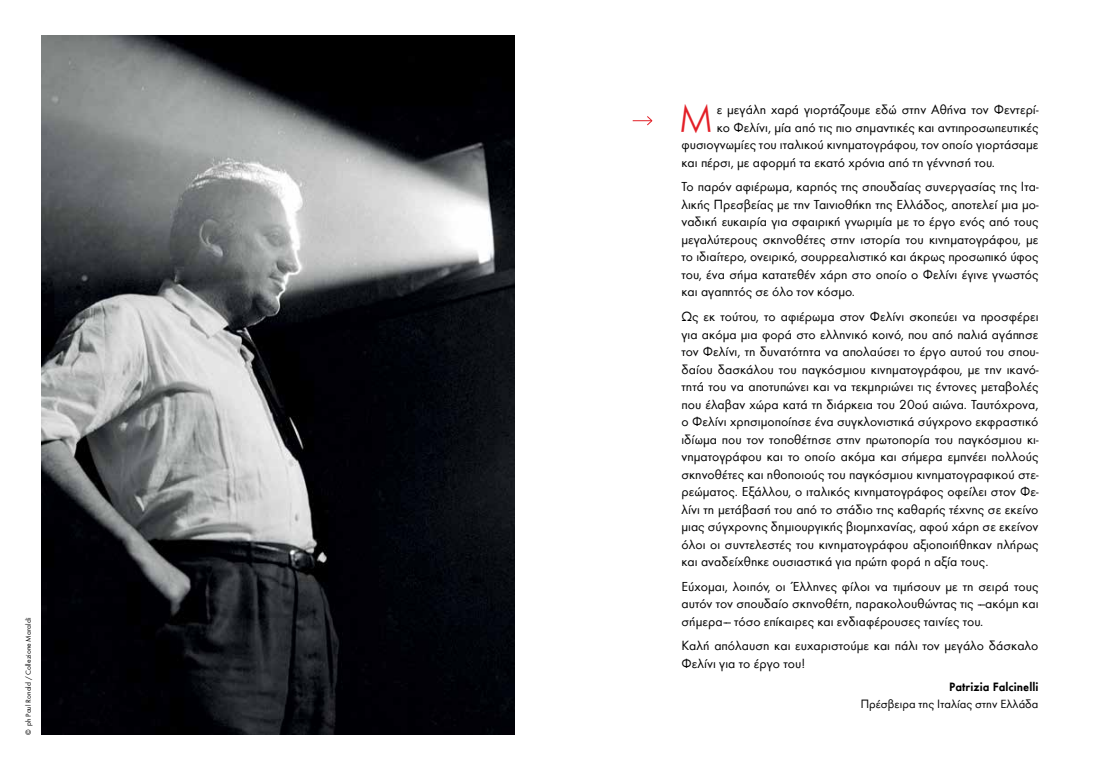
<style>
.page{position:relative;width:1113px;height:780px;background:#fff}
.page>*{position:absolute;margin:0;border:0;box-sizing:border-box;transform-origin:0 0}
.t1{font:300 40px "Futura Greek";color:#e31f27}
.t2{font:13.75px/17.5px "Futura Greek";color:#000;text-align:justify}
.t3{font:12.5px "Futura Greek";color:#000}
.t4{font:600 12.5px "Futura Greek";color:#000}
.t5{font:7.5px "Futura Greek";color:#000}
</style>
<div class="page">
<svg style="left:632px;top:116px;width:21px;height:10px"></svg>
<img style="left:42px;top:35px;width:472px;height:700px">
<p class="t5" style="left:24px;top:735px;width:118px;rotate:-90deg">© ph Paul Ronald / Collezione Maraldi</p>
<h1 class="t1" style="left:678px;top:97px;width:37px">Μ</h1>
<p class="t2" style="left:717px;top:101px;width:323px">ε μεγάλη χαρά γιορτάζουμε εδώ στην Αθήνα τον Φεντερί-</p>
<p class="t2" style="left:717px;top:119px;width:323px">κο Φελίνι, μία από τις πιο σημαντικές και αντιπροσωπευτικές</p>
<p class="t2" style="left:681px;top:136px;width:358px">φυσιογνωμίες του ιταλικού κινηματογράφου, τον οποίο γιορτάσαμε</p>
<p class="t2" style="left:681px;top:154px;width:315px">και πέρσι, με αφορμή τα εκατό χρόνια από τη γέννησή του.</p>
<p class="t2" style="left:681px;top:178px;width:358px">Το παρόν αφιέρωμα, καρπός της σπουδαίας συνεργασίας της Ιτα&shy;λικής Πρεσβείας με την Ταινιοθήκη της Ελλάδος, αποτελεί μια μο&shy;ναδική ευκαιρία για σφαιρική γνωριμία με το έργο ενός από τους μεγαλύτερους σκηνοθέτες στην ιστορία του κινηματογράφου, με το ιδιαίτερο, ονειρικό, σουρρεαλιστικό και άκρως προσωπικό ύφος του, ένα σήμα κατατεθέν χάρη στο οποίο ο Φελίνι έγινε γνωστός και αγαπητός σε όλο τον κόσμο.</p>
<p class="t2" style="left:681px;top:308px;width:358px">Ως εκ τούτου, το αφιέρωμα στον Φελίνι σκοπεύει να προσφέρει για ακόμα μια φορά στο ελληνικό κοινό, που από παλιά αγάπησε τον Φελίνι, τη δυνατότητα να απολαύσει το έργο αυτού του σπου&shy;δαίου δασκάλου του παγκόσμιου κινηματογράφου, με την ικανό&shy;τητά του να αποτυπώνει και να τεκμηριώνει τις έντονες μεταβολές που έλαβαν χώρα κατά τη διάρκεια του 20ού αιώνα. Ταυτόχρονα, ο Φελίνι χρησιμοποίησε ένα συγκλονιστικά σύγχρονο εκφραστικό ιδίωμα που τον τοποθέτησε στην πρωτοπορία του παγκόσμιου κι&shy;νηματογράφου και το οποίο ακόμα και σήμερα εμπνέει πολλούς σκηνοθέτες και ηθοποιούς του παγκόσμιου κινηματογραφικού στε&shy;ρεώματος. Εξάλλου, ο ιταλικός κινηματογράφος οφείλει στον Φε&shy;λίνι τη μετάβασή του από το στάδιο της καθαρής τέχνης σε εκείνο μιας σύγχρονης δημιουργικής βιομηχανίας, αφού χάρη σε εκείνον όλοι οι συντελεστές του κινηματογράφου αξιοποιήθηκαν πλήρως και αναδείχθηκε ουσιαστικά για πρώτη φορά η αξία τους.</p>
<p class="t2" style="left:681px;top:578px;width:358px">Εύχομαι, λοιπόν, οι Έλληνες φίλοι να τιμήσουν με τη σειρά τους αυτόν τον σπουδαίο σκηνοθέτη, παρακολουθώντας τις –—ακόμη και σήμερα–— τόσο επίκαιρες και ενδιαφέρουσες ταινίες του.</p>
<p class="t2" style="left:681px;top:637px;width:358px">Καλή απόλαυση και ευχαριστούμε και πάλι τον μεγάλο δάσκαλο<br>Φελίνι για το έργο του!</p>
<p class="t4" style="left:949px;top:679px;width:91px">Patrizia Falcinelli</p>
<p class="t3" style="left:860px;top:697px;width:179px">Πρέσβειρα της Ιταλίας στην Ελλάδα</p>
</div>
